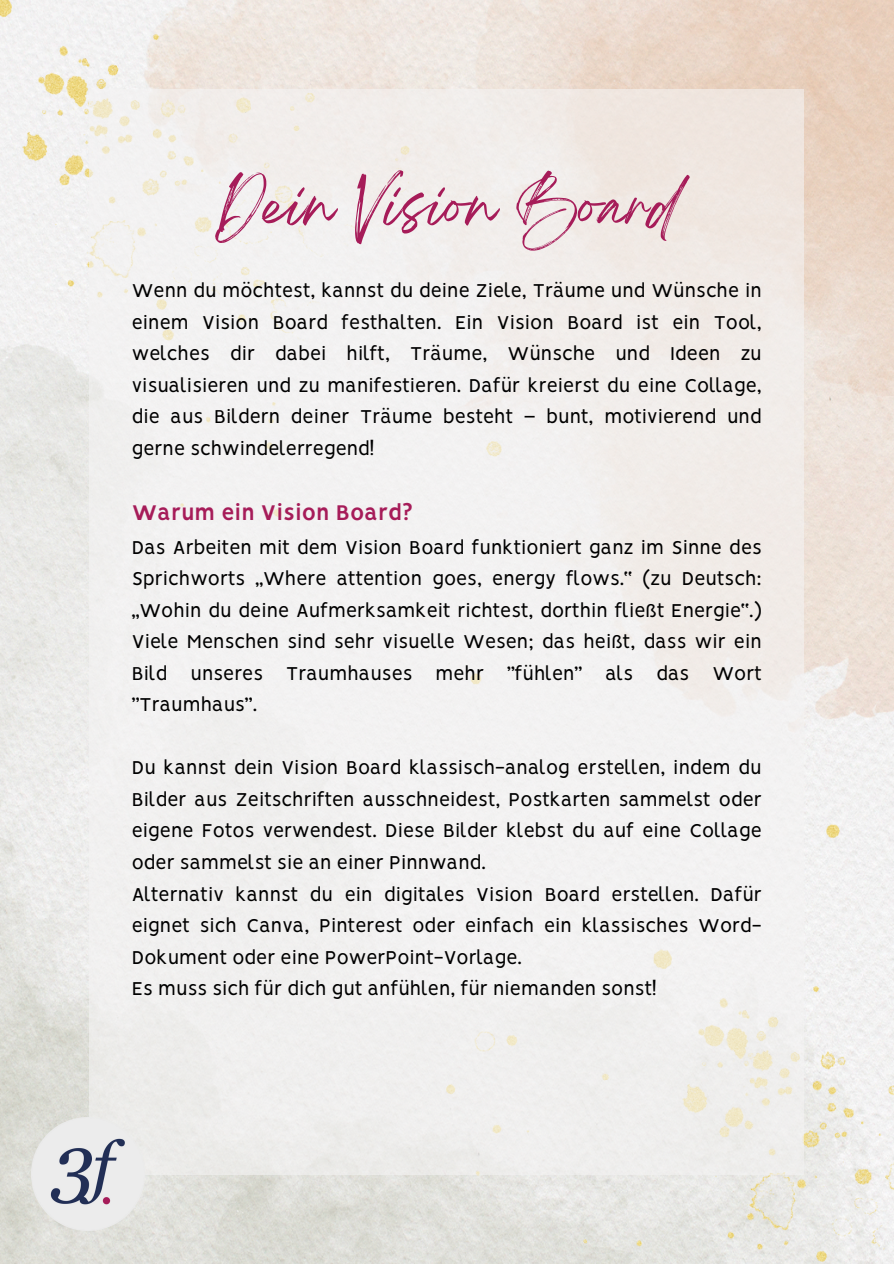
<style>
.page{position:relative;width:894px;height:1264px;background:#fff}
.page>*{position:absolute;margin:0;border:0;box-sizing:border-box;transform-origin:0 0}
.t1{font:51px "Breathing";color:#a61c59}
.t2{font:700 24px "Vision";color:#a61c59}
.t3{font:21px/31.5px "Vision";color:#000;text-align:justify}
</style>
<div class="page">
<img style="left:0;top:0;width:893px;height:1263px">
<img style="left:0;top:0;width:502px;height:516px">
<img style="left:446px;top:674px;width:447px;height:589px">
<div style="left:89px;top:89px;width:715px;height:1085px;background:#f4f3f3"></div>
<img style="left:32px;top:1117px;width:112px;height:113px">
<p class="t1" style="left:215px;top:190px;width:463px">Dein Vision Board</p>
<h1 class="t3" style="left:132px;top:276px;width:631px">Wenn du möchtest, kannst du deine Ziele, Träume und Wünsche in einem Vision Board festhalten. Ein Vision Board ist ein Tool, welches dir dabei hilft, Träume, Wünsche und Ideen zu visualisieren und zu manifestieren. Dafür kreierst du eine Collage, die aus Bildern deiner Träume besteht – bunt, motivierend und gerne schwindelerregend!</h1>
<p class="t2" style="left:132px;top:502px;width:282px">Warum ein Vision Board?</p>
<p class="t3" style="left:132px;top:533px;width:631px">Das Arbeiten mit dem Vision Board funktioniert ganz im Sinne des Sprichworts „Where attention goes, energy flows.“ (zu Deutsch: „Wohin du deine Aufmerksamkeit richtest, dorthin fließt Energie“.)<br>Viele Menschen sind sehr visuelle Wesen; das heißt, dass wir ein Bild unseres Traumhauses mehr ”fühlen” als das Wort ”Traumhaus”.</p>
<p class="t3" style="left:132px;top:753px;width:631px">Du kannst dein Vision Board klassisch-analog erstellen, indem du Bilder aus Zeitschriften ausschneidest, Postkarten sammelst oder eigene Fotos verwendest. Diese Bilder klebst du auf eine Collage oder sammelst sie an einer Pinnwand.</p>
<p class="t3" style="left:132px;top:879px;width:631px">Alternativ kannst du ein digitales Vision Board erstellen. Dafür eignet sich Canva, Pinterest oder einfach ein klassisches Word-Dokument oder eine PowerPoint-Vorlage.</p>
<p class="t3" style="left:132px;top:974px;width:526px">Es muss sich für dich gut anfühlen, für niemanden sonst!</p>
</div>
